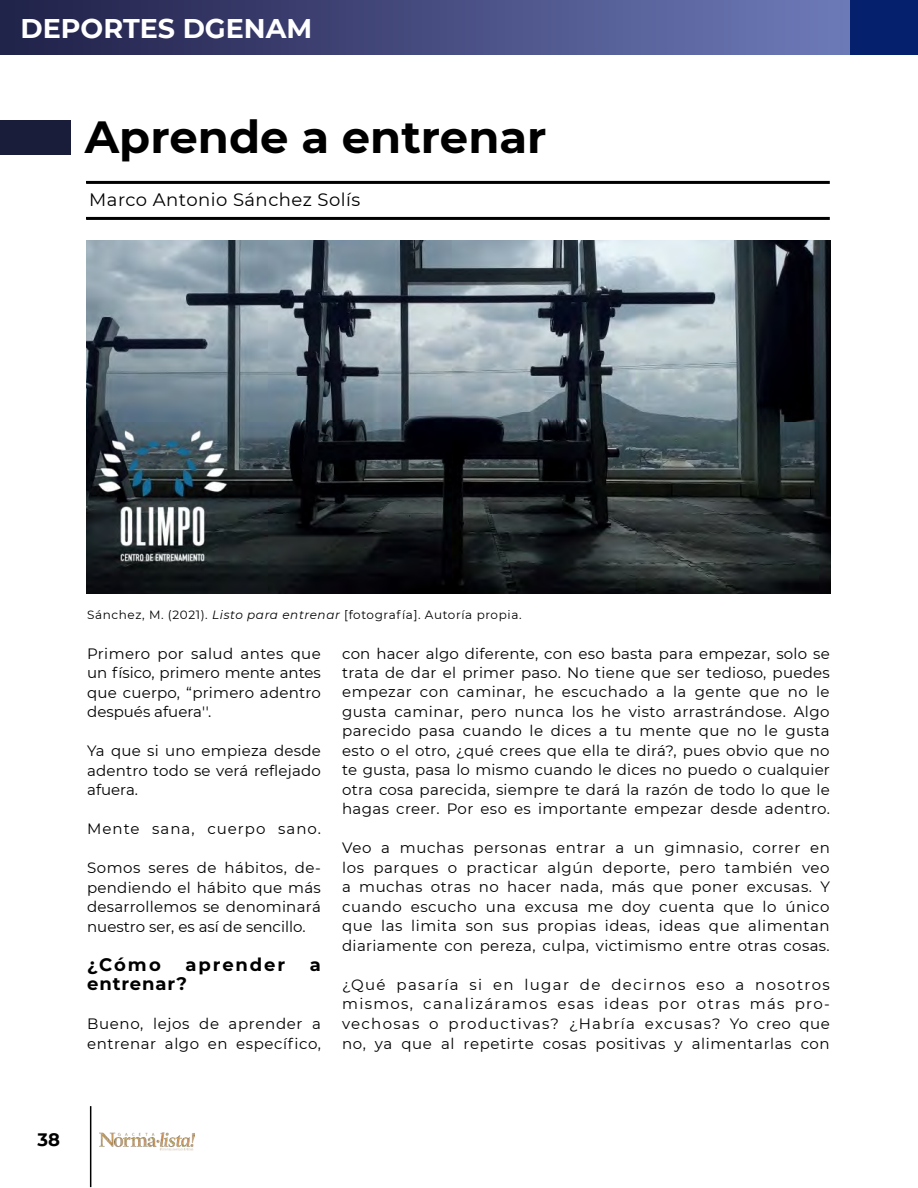
<style>
.page{position:relative;width:918px;height:1188px;background:#fff}
.page>*{position:absolute;margin:0;border:0;box-sizing:border-box;transform-origin:0 0}
.t1{font:700 45px "Montserrat";color:#000}
.t2{font:700 27px "Montserrat";color:#fff}
.t3{font:18px "Montserrat";letter-spacing:.025em;color:#000}
.t4{font:700 18px "Montserrat";letter-spacing:.095em;color:#000}
.t5{font:700 18px "Montserrat";letter-spacing:.05em;color:#000}
.t6{font:15px/19.5px "Montserrat";letter-spacing:.025em;color:#000;text-align:justify}
.t7{font:15px "Montserrat";letter-spacing:.07em;color:#000}
.t8{font:12px "Montserrat";letter-spacing:.05em;color:#000}
.s1{font-style:italic}
</style>
<div class="page">
<hr style="left:90px;top:1106px;width:1px;height:81px;background:#000">
<img style="left:100px;top:1132px;width:94px;height:18px">
<div style="left:0;top:120px;width:70px;height:35px;background:#1a1d39"></div>
<div style="left:86px;top:181px;width:744px;height:3px;border:2px solid #000"></div>
<div style="left:86px;top:217px;width:744px;height:3px;border:2px solid #000"></div>
<div style="left:0;top:0;width:918px;height:54px;background:linear-gradient(to right,#201f47,#7382c2)"></div>
<div style="left:850px;top:0;width:68px;height:54px;background:#05216d"></div>
<img style="left:86px;top:240px;width:745px;height:354px">
<h2 class="t2" style="left:20px;top:9px;width:293px">DEPORTES DGENAM</h2>
<h1 class="t1" style="left:85px;top:104px;width:463px">Aprende a entrenar</h1>
<p class="t3" style="left:89px;top:188px;width:272px">Marco Antonio Sánchez Solís</p>
<p class="t8" style="left:87px;top:607px;width:436px">Sánchez, M. (2021). <span class="s1">Listo para entrenar</span> [fotografía]. Autoría propia.</p>
<p class="t6" style="left:87px;top:643px;width:235px">Primero por salud antes que un físico, primero mente antes que cuerpo, “primero adentro después afuera''.</p>
<p class="t6" style="left:87px;top:740px;width:235px">Ya que si uno empieza desde adentro todo se verá reflejado afuera.</p>
<p class="t7" style="left:87px;top:818px;width:235px">Mente sana, cuerpo sano.</p>
<p class="t6" style="left:87px;top:857px;width:235px">Somos seres de hábitos, de&shy;pendiendo el hábito que más desarrollemos se denominará nuestro ser, es así de sencillo.</p>
<p class="t4" style="left:87px;top:951px;width:75px">¿Cómo</p>
<p class="t4" style="left:186px;top:951px;width:101px">aprender</p>
<p class="t4" style="left:310px;top:951px;width:13px">a</p>
<p class="t5" style="left:87px;top:971px;width:101px">entrenar?</p>
<p class="t6" style="left:87px;top:1013px;width:235px">Bueno, lejos de aprender a entrenar algo en específico,</p>
<p class="t6" style="left:342px;top:643px;width:489px">con hacer algo diferente, con eso basta para empezar, solo se trata de dar el primer paso. No tiene que ser tedioso, puedes empezar con caminar, he escuchado a la gente que no le gusta caminar, pero nunca los he visto arrastrándose. Algo parecido pasa cuando le dices a tu mente que no le gusta esto o el otro, ¿qué crees que ella te dirá?, pues obvio que no te gusta, pasa lo mismo cuando le dices no puedo o cualquier otra cosa parecida, siempre te dará la razón de todo lo que le hagas creer. Por eso es importante empezar desde adentro.</p>
<p class="t6" style="left:342px;top:838px;width:489px">Veo a muchas personas entrar a un gimnasio, correr en los parques o practicar algún deporte, pero también veo a muchas otras no hacer nada, más que poner excusas. Y cuando escucho una excusa me doy cuenta que lo único que las limita son sus propias ideas, ideas que alimentan diariamente con pereza, culpa, victimismo entre otras cosas.</p>
<p class="t6" style="left:342px;top:974px;width:489px">¿Qué pasaría si en lugar de decirnos eso a nosotros mismos, canalizáramos esas ideas por otras más pro&shy;vechosas o productivas? ¿Habría excusas? Yo creo que no, ya que al repetirte cosas positivas y alimentarlas con</p>
<p class="t4" style="left:38px;top:1127px;width:24px">38</p>
</div>
